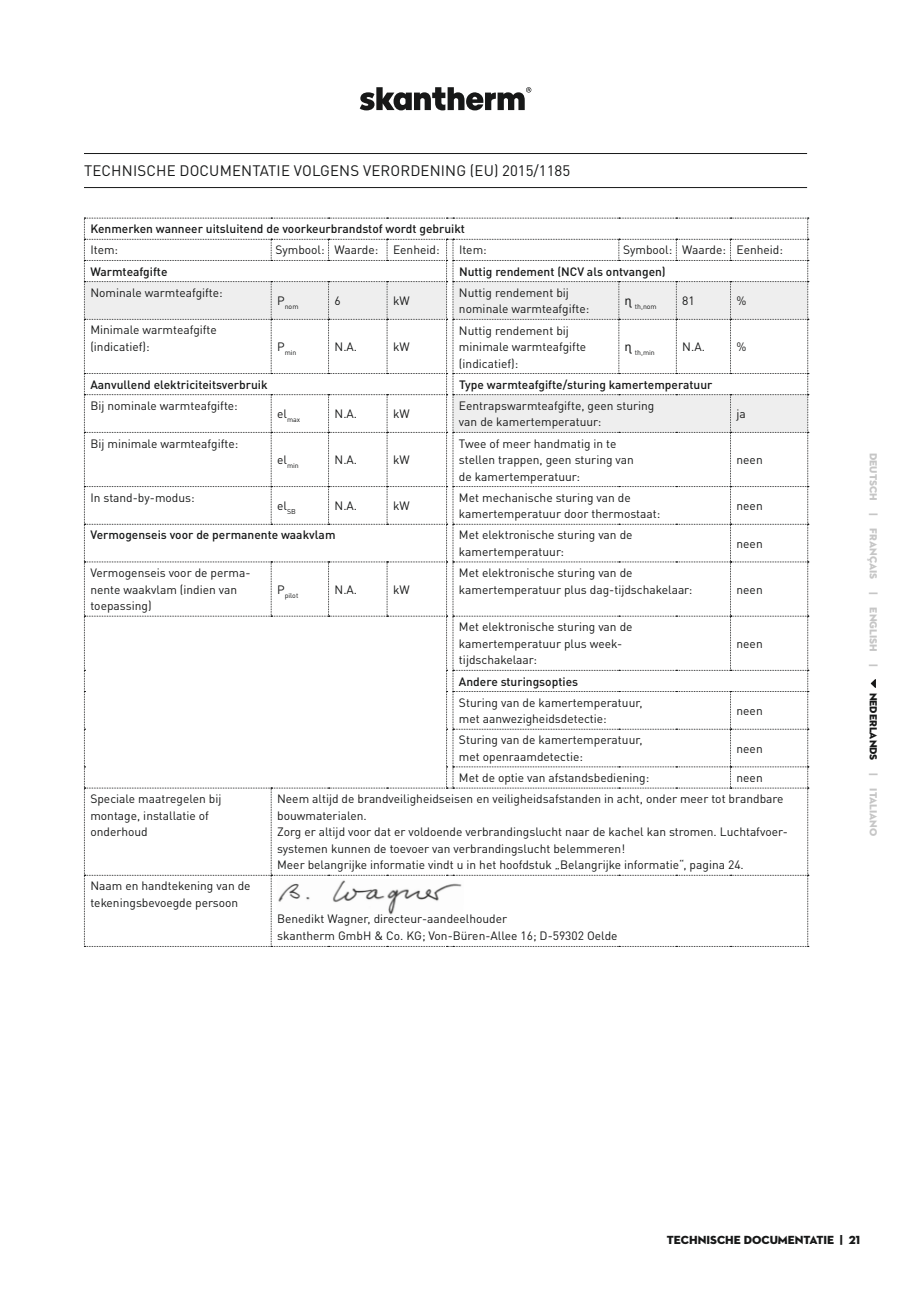
<style>
.page{position:relative;width:906px;height:1289px;background:#fff}
.page>*{position:absolute;margin:0;border:0;box-sizing:border-box;transform-origin:0 0}
.t1{font:15px "DIN Pro";letter-spacing:.01em;color:#171818}
.t2{font:12px/16.5px "DIN Pro";color:#171818}
.t3{font:500 12px "DIN Pro";color:#171818}
.t4{font:12px "Neutraface 2 Display Titling";color:#171818}
.t5{font:10.5px "Neutraface 2 Display Titling";color:#c6c6c6}
.t6{font:10.5px "Neutraface 2 Display Titling";color:#171818}
.t7{font:7.05px "DIN Pro";color:#171818}
.s1{color:#c6c6c6}
</style>
<div class="page">
<svg style="left:360px;top:87px;width:171px;height:23px"></svg>
<hr style="left:84px;top:187px;width:723px;height:1px;background:#171818">
<hr style="left:84px;top:153px;width:723px;height:1px;background:#171818">
<svg style="left:870px;top:679px;width:6px;height:9px"></svg>
<svg style="left:84px;top:218px;width:724px;height:729px"></svg>
<p class="t1" style="left:84px;top:159px;width:487px">TECHNISCHE DOCUMENTATIE VOLGENS VERORDENING (EU) 2015/1185</p>
<p class="t3" style="left:90px;top:219px;width:376px">Kenmerken wanneer uitsluitend de voorkeurbrandstof wordt gebruikt</p>
<p class="t2" style="left:90px;top:241px;width:29px">Item:</p>
<p class="t2" style="left:275px;top:241px;width:166px">Symbool: Waarde: Eenheid:</p>
<p class="t2" style="left:459px;top:241px;width:29px">Item:</p>
<p class="t2" style="left:623px;top:241px;width:161px">Symbool: Waarde: Eenheid:</p>
<p class="t3" style="left:90px;top:261px;width:79px">Warmteafgifte</p>
<p class="t3" style="left:459px;top:261px;width:208px">Nuttig rendement (NCV als ontvangen)</p>
<p class="t2" style="left:90px;top:283px;width:134px">Nominale warmteafgifte:</p>
<p class="t7" style="left:277px;top:301px;width:23px"><sup>P</sup>nom</p>
<p class="t2" style="left:334px;top:291px;width:8px">6</p>
<p class="t2" style="left:393px;top:291px;width:18px">kW</p>
<p class="t2" style="left:459px;top:283px;width:132px">Nuttig rendement bij nominale warmteafgifte:</p>
<p class="t2" style="left:682px;top:291px;width:14px">81</p>
<p class="t2" style="left:736px;top:291px;width:11px">%</p>
<p class="t7" style="left:635px;top:301px;width:23px">th,nom</p>
<p class="t2" style="left:90px;top:321px;width:128px">Minimale warmteafgifte (indicatief):</p>
<p class="t7" style="left:277px;top:347px;width:21px"><sup>P</sup>min</p>
<p class="t2" style="left:334px;top:337px;width:24px">N.A.</p>
<p class="t2" style="left:393px;top:337px;width:18px">kW</p>
<p class="t2" style="left:459px;top:321px;width:129px">Nuttig rendement bij minimale warmteafgifte (indicatief):</p>
<p class="t7" style="left:635px;top:347px;width:21px">th,min</p>
<p class="t2" style="left:682px;top:337px;width:24px">N.A.</p>
<p class="t2" style="left:736px;top:337px;width:11px">%</p>
<p class="t3" style="left:90px;top:374px;width:179px">Aanvullend elektriciteitsverbruik</p>
<p class="t3" style="left:459px;top:374px;width:255px">Type warmteafgifte/sturing kamertemperatuur</p>
<p class="t2" style="left:90px;top:396px;width:149px">Bij nominale warmteafgifte:</p>
<p class="t7" style="left:277px;top:414px;width:24px"><sup>el</sup>max</p>
<p class="t2" style="left:334px;top:404px;width:24px">N.A.</p>
<p class="t2" style="left:393px;top:404px;width:18px">kW</p>
<p class="t2" style="left:459px;top:396px;width:197px">Eentrapswarmteafgifte, geen sturing van de kamertemperatuur:</p>
<p class="t2" style="left:736px;top:404px;width:11px">ja</p>
<p class="t2" style="left:90px;top:434px;width:149px">Bij minimale warmteafgifte:</p>
<p class="t7" style="left:277px;top:460px;width:23px"><sup>el</sup>min</p>
<p class="t2" style="left:334px;top:450px;width:24px">N.A.</p>
<p class="t2" style="left:393px;top:450px;width:18px">kW</p>
<p class="t2" style="left:459px;top:434px;width:176px">Twee of meer handmatig in te stellen trappen, geen sturing van de kamertemperatuur:</p>
<p class="t2" style="left:736px;top:450px;width:28px">neen</p>
<p class="t2" style="left:277px;top:496px;width:20px">el<sub>SB</sub></p>
<p class="t2" style="left:334px;top:496px;width:24px">N.A.</p>
<p class="t2" style="left:393px;top:496px;width:18px">kW</p>
<p class="t2" style="left:459px;top:488px;width:203px">Met mechanische sturing van de kamertemperatuur door thermostaat:</p>
<p class="t2" style="left:736px;top:496px;width:28px">neen</p>
<p class="t3" style="left:90px;top:525px;width:247px">Vermogenseis voor de permanente waakvlam</p>
<p class="t2" style="left:459px;top:525px;width:175px">Met elektronische sturing van de kamertemperatuur:</p>
<p class="t2" style="left:736px;top:534px;width:28px">neen</p>
<p class="t2" style="left:90px;top:563px;width:162px">Vermogenseis voor de perma&shy;nente waakvlam (indien van toepassing)</p>
<p class="t2" style="left:90px;top:488px;width:106px">In stand-by-modus:</p>
<p class="t2" style="left:459px;top:563px;width:235px">Met elektronische sturing van de kamertemperatuur plus dag-tijdschakelaar:</p>
<p class="t7" style="left:277px;top:589px;width:23px"><sup>P</sup>pilot</p>
<p class="t2" style="left:334px;top:580px;width:24px">N.A.</p>
<p class="t2" style="left:393px;top:580px;width:18px">kW</p>
<p class="t2" style="left:736px;top:580px;width:28px">neen</p>
<p class="t2" style="left:459px;top:617px;width:175px">Met elektronische sturing van de kamertemperatuur plus week&shy;tijdschakelaar:</p>
<p class="t2" style="left:736px;top:634px;width:28px">neen</p>
<p class="t3" style="left:459px;top:671px;width:121px">Andere sturingsopties</p>
<p class="t2" style="left:459px;top:693px;width:185px">Sturing van de kamertemperatuur, met aanwezigheidsdetectie:</p>
<p class="t2" style="left:736px;top:701px;width:28px">neen</p>
<p class="t2" style="left:459px;top:730px;width:185px">Sturing van de kamertemperatuur, met openraamdetectie:</p>
<p class="t2" style="left:736px;top:739px;width:28px">neen</p>
<p class="t2" style="left:459px;top:768px;width:192px">Met de optie van afstandsbediening:</p>
<p class="t2" style="left:736px;top:768px;width:28px">neen</p>
<p class="t2" style="left:90px;top:789px;width:133px">Speciale maatregelen bij montage, installatie of onderhoud</p>
<p class="t2" style="left:277px;top:789px;width:512px">Neem altijd de brandveiligheidseisen en veiligheidsafstanden in acht, onder meer tot brandbare bouwmaterialen.<br>Zorg er altijd voor dat er voldoende verbrandingslucht naar de kachel kan stromen. Luchtafvoer&shy;systemen kunnen de toevoer van verbrandingslucht belemmeren!<br>Meer belangrijke informatie vindt u in het hoofdstuk „Belangrijke informatie“, pagina 24.</p>
<p class="t2" style="left:90px;top:876px;width:162px">Naam en handtekening van de tekeningsbevoegde persoon</p>
<p class="t2" style="left:277px;top:909px;width:342px">Benedikt Wagner, directeur-aandeelhouder<br>skantherm GmbH &amp; Co. KG; Von-Büren-Allee 16; D-59302 Oelde</p>
<p class="t5" style="left:880px;top:453px;width:215px;rotate:90deg">DEUTSCH | FRANÇAIS | ENGLISH |</p>
<p class="t6" style="left:880px;top:692px;width:145px;rotate:90deg">NEDERLANDS <span class="s1">| ITALIANO</span></p>
<p class="t4" style="left:667px;top:1232px;width:178px">TECHNISCHE DOCUMENTATIE |</p>
<p class="t4" style="left:849px;top:1232px;width:13px">21</p>
</div>
